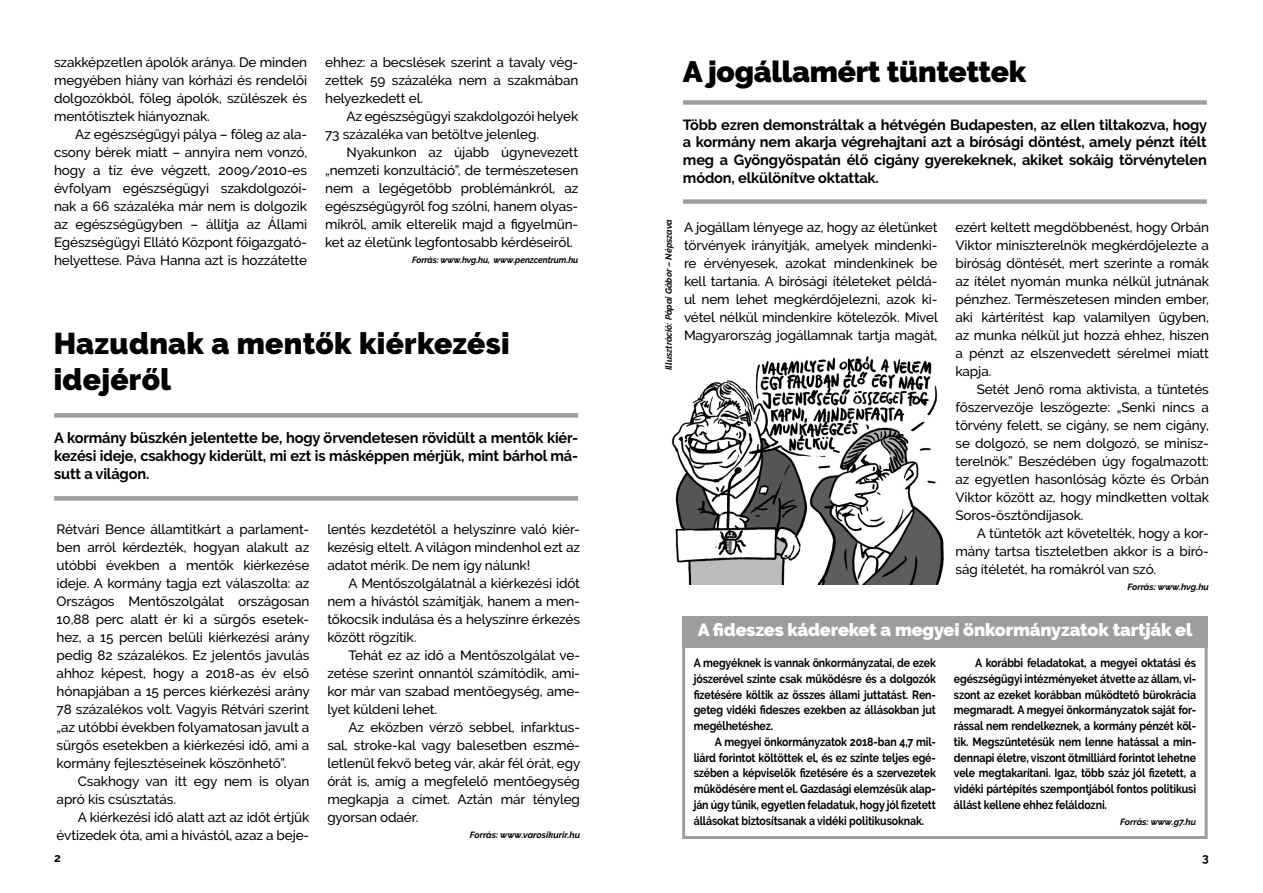
<style>
.page{position:relative;width:1263px;height:893px;background:#fff}
.page>*{position:absolute;margin:0;border:0;box-sizing:border-box;transform-origin:0 0}
.t1{font:900 30px/36px "Raleway";letter-spacing:.01em;color:#000}
.t2{font:900 29.4px "Raleway";letter-spacing:-.01em;color:#000}
.t3{font:900 17.7px "Raleway";letter-spacing:-.01em;color:#fff}
.t4{font:700 15px/18px "Raleway";letter-spacing:-.01em;color:#000;text-align:justify}
.t5{font:700 14.7px/17.7px "Raleway";letter-spacing:-.01em;color:#000;text-align:justify}
.t6{font:500 13.5px/18px "Raleway";letter-spacing:-.01em;color:#000;text-align:justify}
.t7{font:700 12px/15.8px "Raleway";letter-spacing:-.01em;color:#000;text-align:justify;scale:.88 1}
.t8{font:700 12px "Raleway";letter-spacing:-.01em;color:#000}
.t9{font:italic 700 9px "Raleway";color:#000}
.t10{font:italic 700 9px "Raleway";color:#000;scale:.95 1}
</style>
<div class="page">
<div style="left:683px;top:100px;width:524px;height:5px;background:#9d9d9c"></div>
<div style="left:683px;top:199px;width:524px;height:5px;background:#9d9d9c"></div>
<div style="left:54px;top:413px;width:524px;height:5px;background:#9d9d9c"></div>
<div style="left:54px;top:496px;width:524px;height:5px;background:#9d9d9c"></div>
<div style="left:682px;top:645px;width:525px;height:194px;border:3px solid #9d9d9c"></div>
<div style="left:682px;top:616px;width:525px;height:32px;background:#9d9d9c"></div>
<img style="left:671px;top:356px;width:273px;height:228px">
<p class="t6" style="left:54px;top:53px;width:255px">szakképzetlen ápolók aránya. De minden megyében hiány van kórházi és rendelői dolgozókból, főleg ápolók, szülészek és mentőtisztek hiányoznak.</p>
<p class="t6" style="left:54px;top:125px;width:255px;text-indent:21px">Az egészségügyi pálya – főleg az ala&shy;csony bérek miatt – annyira nem vonzó, hogy a tíz éve végzett, 2009/2010-es évfolyam egészségügyi szakdolgozói&shy;nak a 66 százaléka már nem is dolgozik az egészségügyben – állítja az Állami Egészségügyi Ellátó Központ főigazgató&shy;helyettese. Páva Hanna azt is hozzátette</p>
<p class="t6" style="left:325px;top:53px;width:255px">ehhez: a becslések szerint a tavaly vég&shy;zettek 59 százaléka nem a szakmában helyezkedett el.</p>
<p class="t6" style="left:325px;top:107px;width:255px;text-indent:21px">Az egészségügyi szakdolgozói helyek<br>73 százaléka van betöltve jelenleg.</p>
<p class="t6" style="left:325px;top:143px;width:255px;text-indent:21px">Nyakunkon az újabb úgynevezett „nemzeti konzultáció”, de természetesen nem a legégetőbb problémánkról, az egészségügyről fog szólni, hanem olyas&shy;mikről, amik elterelik majd a figyelmün&shy;ket az életünk legfontosabb kérdéseiről.</p>
<p class="t10" style="left:412px;top:255px;width:176px">Forrás: www.hvg.hu, www.penzcentrum.hu</p>
<h1 class="t1" style="left:54px;top:326px;width:458px">Hazudnak a mentők kiérkezési idejéről</h1>
<p class="t4" style="left:54px;top:429px;width:525px">A kormány büszkén jelentette be, hogy örvendetesen rövidült a mentők kiér&shy;kezési ideje, csakhogy kiderült, mi ezt is másképpen mérjük, mint bárhol má&shy;sutt a világon.</p>
<p class="t6" style="left:57px;top:520px;width:255px">Rétvári Bence államtitkárt a parlament&shy;ben arról kérdezték, hogyan alakult az utóbbi években a mentők kiérkezése ideje. A kormány tagja ezt válaszolta: az Országos Mentőszolgálat országosan 10,88 perc alatt ér ki a sürgős esetek&shy;hez, a 15 percen belüli kiérkezési arány pedig 82 százalékos. Ez jelentős javulás ahhoz képest, hogy a 2018-as év első hónapjában a 15 perces kiérkezési arány 78 százalékos volt. Vagyis Rétvári szerint „az utóbbi években folyamatosan javult a sürgős esetekben a kiérkezési idő, ami a kormány fejlesztéseinek köszönhető”.</p>
<p class="t6" style="left:57px;top:772px;width:254px;text-indent:21px">Csakhogy van itt egy nem is olyan apró kis csúsztatás.</p>
<p class="t6" style="left:57px;top:808px;width:254px;text-align:right">A kiérkezési idő alatt azt az időt értjük évtizedek óta, ami a hívástól, azaz a beje-</p>
<p class="t6" style="left:327px;top:520px;width:254px">lentés kezdetétől a helyszínre való kiér&shy;kezésig eltelt. A világon mindenhol ezt az adatot mérik. De nem így nálunk!</p>
<p class="t6" style="left:327px;top:574px;width:254px;text-indent:21px">A Mentőszolgálatnál a kiérkezési időt nem a hívástól számítják, hanem a men&shy;tőkocsik indulása és a helyszínre érkezés között rögzítik.</p>
<p class="t6" style="left:327px;top:646px;width:254px;text-indent:21px">Tehát ez az idő a Mentőszolgálat ve&shy;zetése szerint onnantól számítódik, ami&shy;kor már van szabad mentőegység, ame&shy;lyet küldeni lehet.</p>
<p class="t6" style="left:327px;top:718px;width:255px;text-indent:21px">Az eközben vérző sebbel, infarktus&shy;sal, stroke-kal vagy balesetben eszmé&shy;letlenül fekvő beteg vár, akár fél órát, egy órát is, amíg a megfelelő mentőegység megkapja a címet. Aztán már tényleg gyorsan odaér.</p>
<p class="t9" style="left:470px;top:830px;width:112px">Forrás: www.varosikurir.hu</p>
<h2 class="t2" style="left:683px;top:54px;width:345px">A jogállamért tüntettek</h2>
<p class="t5" style="left:683px;top:116px;width:526px">Több ezren demonstráltak a hétvégén Budapesten, az ellen tiltakozva, hogy a kormány nem akarja végrehajtani azt a bírósági döntést, amely pénzt ítélt meg a Gyöngyöspatán élő cigány gyerekeknek, akiket sokáig törvénytelen módon, elkülönítve oktattak.</p>
<p class="t9" style="left:663px;top:370px;width:153px;rotate:-90deg">Illusztráció: Pápai Gábor – Népszava</p>
<p class="t6" style="left:684px;top:218px;width:255px">A jogállam lényege az, hogy az életünket törvények irányítják, amelyek mindenki&shy;re érvényesek, azokat mindenkinek be kell tartania. A bírósági ítéleteket példá&shy;ul nem lehet megkérdőjelezni, azok ki&shy;vétel nélkül mindenkire kötelezők. Mivel Magyarország jogállamnak tartja magát,</p>
<p class="t6" style="left:955px;top:218px;width:255px">ezért keltett megdöbbenést, hogy Orbán Viktor miniszterelnök megkérdőjelezte a bíróság döntését, mert szerinte a romák az ítélet nyomán munka nélkül jutnának pénzhez. Természetesen minden ember, aki kártérítést kap valamilyen ügyben, az munka nélkül jut hozzá ehhez, hiszen a pénzt az elszenvedett sérelmei miatt kapja.</p>
<p class="t6" style="left:955px;top:380px;width:255px;text-indent:21px">Setét Jenő roma aktivista, a tüntetés főszervezője leszögezte: „Senki nincs a törvény felett, se cigány, se nem cigány, se dolgozó, se nem dolgozó, se minisz&shy;terelnök.” Beszédében úgy fogalmazott: az egyetlen hasonlóság közte és Orbán Viktor között az, hogy mindketten voltak Soros-ösztöndíjasok.</p>
<p class="t6" style="left:955px;top:524px;width:255px;text-indent:21px">A tüntetők azt követelték, hogy a kor&shy;mány tartsa tiszteletben akkor is a bíró&shy;ság ítéletét, ha romákról van szó.</p>
<p class="t9" style="left:1127px;top:582px;width:83px">Forrás: www.hvg.hu</p>
<h3 class="t3" style="left:698px;top:620px;width:496px">A fideszes kádereket a megyei önkormányzatok tartják el</h3>
<p class="t7" style="left:694px;top:655px;width:277px">A megyéknek is vannak önkormányzatai, de ezek jószerével szinte csak működésre és a dolgozók fizetésére költik az összes állami juttatást. Ren&shy;geteg vidéki fideszes ezekben az állásokban jut megélhetéshez.</p>
<p class="t7" style="left:694px;top:734px;width:277px;text-indent:21px">A megyei önkormányzatok 2018-ban 4,7 mil&shy;liárd forintot költöttek el, és ez szinte teljes egé&shy;szében a képviselők fizetésére és a szervezetek működésére ment el. Gazdasági elemzésük alap&shy;ján úgy tűnik, egyetlen feladatuk, hogy jól fizetett állásokat biztosítsanak a vidéki politikusoknak.</p>
<p class="t7" style="left:954px;top:655px;width:277px;text-indent:21px">A korábbi feladatokat, a megyei oktatási és egészségügyi intézményeket átvette az állam, vi&shy;szont az ezeket korábban működtető bürokrácia megmaradt. A megyei önkormányzatok saját for&shy;rással nem rendelkeznek, a kormány pénzét köl&shy;tik. Megszüntetésük nem lenne hatással a min&shy;dennapi életre, viszont ötmilliárd forintot lehetne vele megtakarítani. Igaz, több száz jól fizetett, a vidéki pártépítés szempontjából fontos politikusi állást kellene ehhez feláldozni.</p>
<p class="t9" style="left:1120px;top:817px;width:77px">Forrás: www.g7.hu</p>
<p class="t8" style="left:54px;top:851px;width:8px">2</p>
<p class="t8" style="left:1202px;top:851px;width:8px">3</p>
</div>
